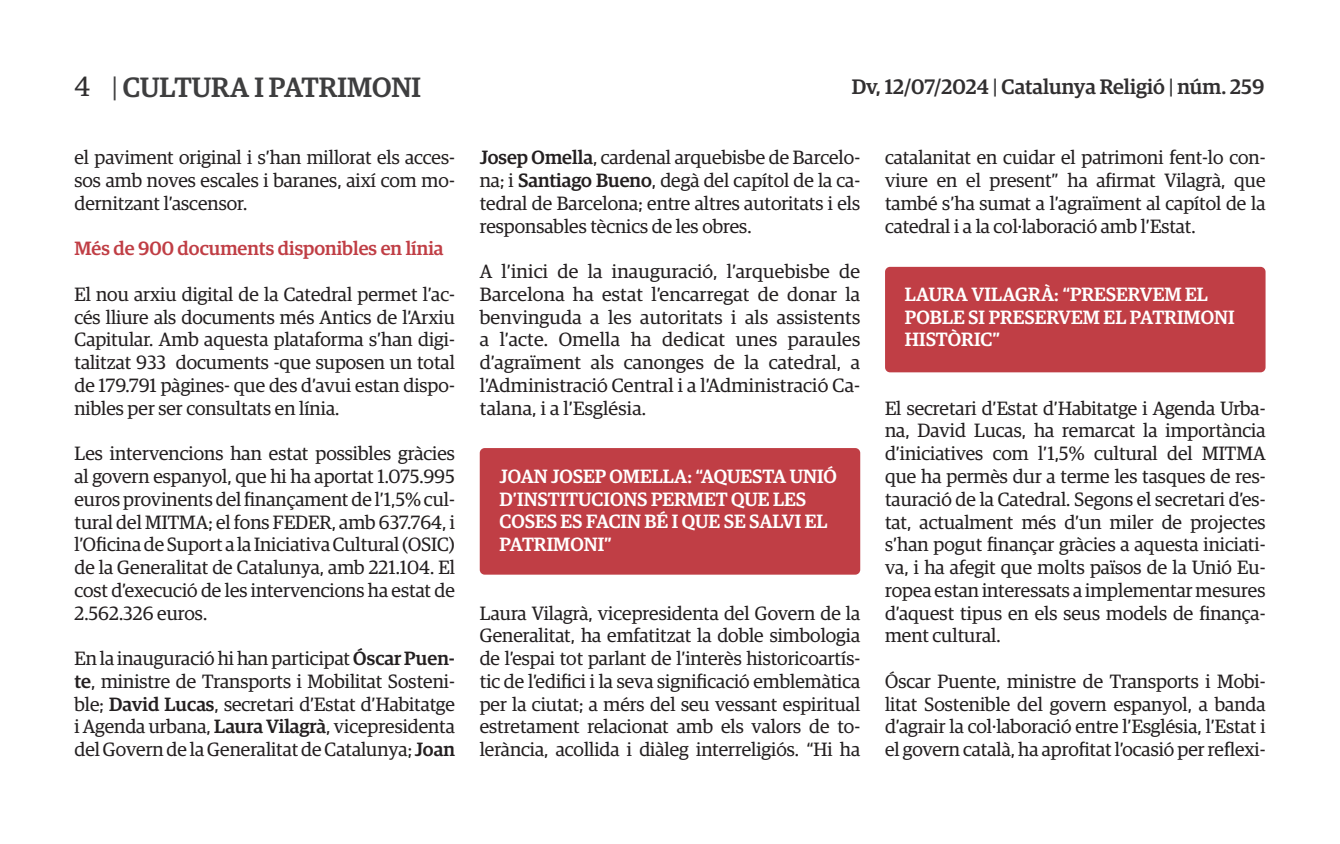
<style>
.page{position:relative;width:1340px;height:844px;background:#fff}
.page>*{position:absolute;margin:0;border:0;box-sizing:border-box;transform-origin:0 0}
.t1{font:500 28px "Guardian Egyp";color:#3e3e3f}
.t2{font:500 21px "Guardian Egyp";color:#312f30}
.t3{font:19.25px/22.8px "Guardian Egyp";color:#231f20;text-align:justify}
.t4{font:500 19.25px/22.8px "Guardian Egyp";color:#fff}
.t5{font:500 19.25px "Guardian Egyp";color:#c03e45}
.s1{font-weight:400;color:#312f30}
.s2{font-weight:400}
.s3{color:#3e3e3f}
.s4{font-weight:500}
</style>
<div class="page">
<div style="left:885px;top:267px;width:380px;height:105px;background:#c03e45;border-radius:5px"></div>
<div style="left:480px;top:448px;width:380px;height:126px;background:#c03e45;border-radius:5px"></div>
<h1 class="t1" style="left:74px;top:67px;width:348px"><span class="s1">4</span> <span class="s2">|</span> CULTURA I PATRIMONI</h1>
<p class="t2" style="left:851px;top:71px;width:414px">Dv, 12/07/2024 <span class="s3">|</span> Catalunya Religió <span class="s3">|</span> núm. 259</p>
<p class="t3" style="left:74px;top:145px;width:382px">el paviment original i s’han millorat els acces&shy;sos amb noves escales i baranes, així com mo&shy;dernitzant l’ascensor.</p>
<p class="t5" style="left:74px;top:235px;width:371px">Més de 900 documents disponibles en línia</p>
<p class="t3" style="left:74px;top:281px;width:382px">El nou arxiu digital de la Catedral permet l’ac&shy;cés lliure als documents més Antics de l’Arxiu Capitular. Amb aquesta plataforma s’han digi&shy;talitzat 933 documents -que suposen un total de 179.791 pàgines- que des d’avui estan dispo&shy;nibles per ser consultats en línia.</p>
<p class="t3" style="left:74px;top:441px;width:382px">Les intervencions han estat possibles gràcies al govern espanyol, que hi ha aportat 1.075.995 euros provinents del finançament de l’1,5% cul&shy;tural del MITMA; el fons FEDER, amb 637.764, i l’Oficina de Suport a la Iniciativa Cultural (OSIC) de la Generalitat de Catalunya, amb 221.104. El cost d’execució de les intervencions ha estat de 2.562.326 euros.</p>
<p class="t3" style="left:74px;top:645px;width:382px">En la inauguració hi han participat <span class="s4">Óscar Puen&shy;te</span>, ministre de Transports i Mobilitat Sosteni&shy;ble; <span class="s4">David Lucas</span>, secretari d’Estat d’Habitatge i Agenda urbana, <span class="s4">Laura Vilagrà</span>, vicepresidenta del Govern de la Generalitat de Catalunya; <span class="s4">Joan</span></p>
<p class="t3" style="left:480px;top:145px;width:382px"><span class="s4">Josep Omella</span>, cardenal arquebisbe de Barcelo&shy;na; i <span class="s4">Santiago Bueno</span>, degà del capítol de la ca&shy;tedral de Barcelona; entre altres autoritats i els responsables tècnics de les obres.</p>
<p class="t3" style="left:480px;top:259px;width:382px">A l’inici de la inauguració, l’arquebisbe de Barcelona ha estat l’encarregat de donar la benvinguda a les autoritats i als assistents a l’acte. Omella ha dedicat unes paraules d’agraïment als canonges de la catedral, a l’Administració Central i a l’Administració Ca&shy;talana, i a l’Església.</p>
<p class="t4" style="left:499px;top:463px;width:339px">JOAN JOSEP OMELLA: “AQUESTA UNIÓ<br>D’INSTITUCIONS PERMET QUE LES<br>COSES ES FACIN BÉ I QUE SE SALVI EL<br>PATRIMONI”</p>
<p class="t3" style="left:480px;top:600px;width:382px">Laura Vilagrà, vicepresidenta del Govern de la Generalitat, ha emfatitzat la doble simbologia de l’espai tot parlant de l’interès historicoartís&shy;tic de l’edifici i la seva significació emblemàtica per la ciutat; a mérs del seu vessant espiritual estretament relacionat amb els valors de to&shy;lerància, acollida i diàleg interreligiós. “Hi ha</p>
<p class="t3" style="left:885px;top:145px;width:382px">catalanitat en cuidar el patrimoni fent-lo con&shy;viure en el present” ha afirmat Vilagrà, que també s’ha sumat a l’agraïment al capítol de la catedral i a la col·laboració amb l’Estat.</p>
<p class="t4" style="left:904px;top:281px;width:331px">LAURA VILAGRÀ: “PRESERVEM EL<br>POBLE SI PRESERVEM EL PATRIMONI<br>HISTÒRIC”</p>
<p class="t3" style="left:885px;top:395px;width:382px">El secretari d’Estat d’Habitatge i Agenda Urba&shy;na, David Lucas, ha remarcat la importància d’iniciatives com l’1,5% cultural del MITMA que ha permès dur a terme les tasques de res&shy;tauració de la Catedral. Segons el secretari d’es&shy;tat, actualment més d’un miler de projectes s’han pogut finançar gràcies a aquesta iniciati&shy;va, i ha afegit que molts països de la Unió Eu&shy;ropea estan interessats a implementar mesures d’aquest tipus en els seus models de finança&shy;ment cultural.</p>
<p class="t3" style="left:885px;top:668px;width:382px">Óscar Puente, ministre de Transports i Mobi&shy;litat Sostenible del govern espanyol, a banda d’agrair la col·laboració entre l’Església, l’Estat i el govern català, ha aprofitat l’ocasió per reflexi-</p>
</div>
